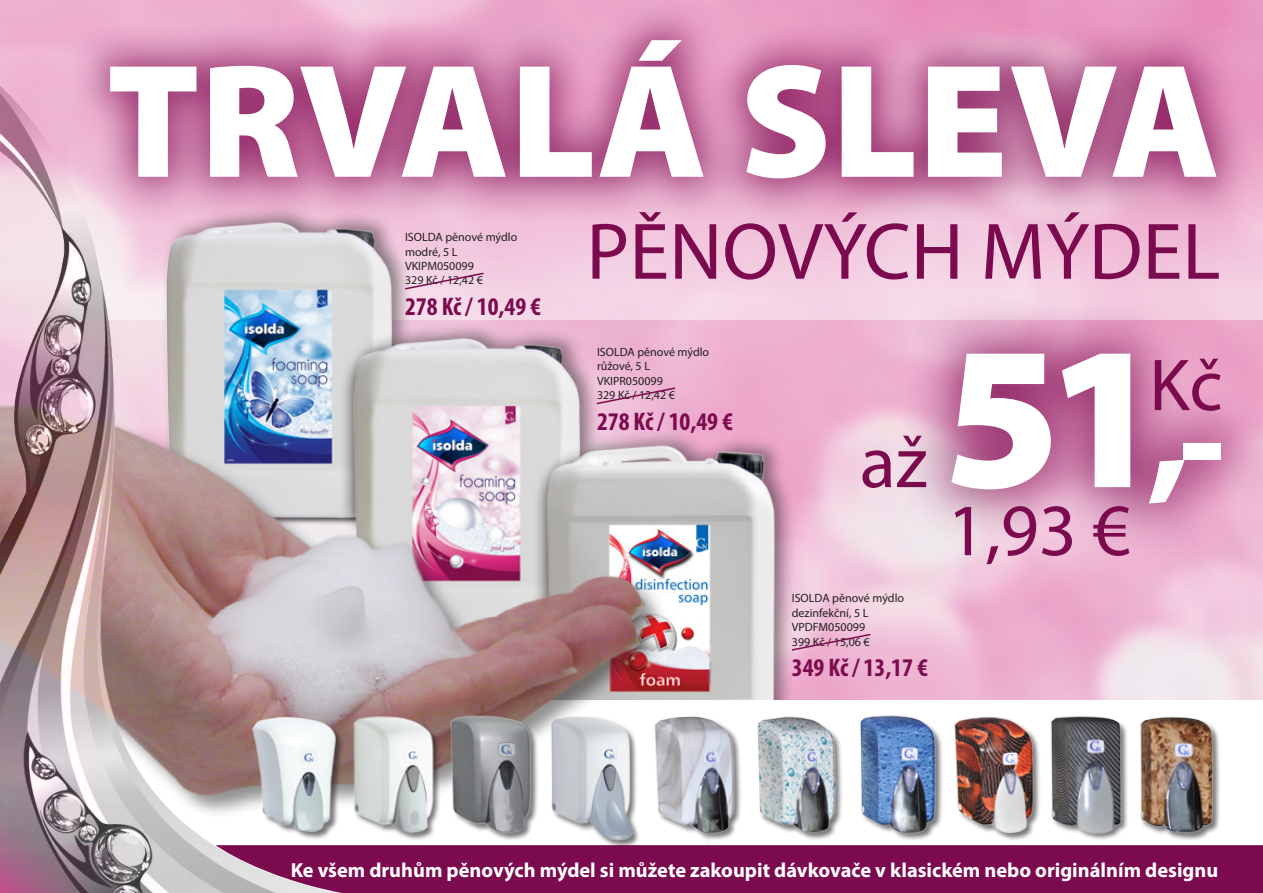
<style>
.page{position:relative;width:1263px;height:893px;background:#fff}
.page>*{position:absolute;margin:0;border:0;box-sizing:border-box;transform-origin:0 0}
.t1{font:900 205.35px "Myriad Pro";color:#fff}
.t2{font:900 163.35px "Myriad Pro";color:#fff}
.t3{font:80.85px "Myriad Pro";color:#7c0a4f}
.t4{font:74.25px "Myriad Pro";color:#7c0a4f}
.t5{font:700 condensed 25.5px "Myriad Pro";color:#7c0a4f}
.t6{font:700 20.4px "Myriad Pro";color:#fff}
.t7{font:12px "Myriad Pro";color:#231f20}
.s1{font-size:138.75px}
</style>
<div class="page">
<svg style="left:438px;top:0;width:825px;height:320px;background:#f3cbe0"></svg>
<div style="left:896px;top:295px;width:367px;height:265px;background:#7c0a4f;opacity:.75"></div>
<img style="left:669px;top:425px;width:138px;height:275px">
<div style="left:438px;top:845px;width:825px;height:48px;background:#7c0a4f"></div>
<img style="left:438px;top:320px;width:227px;height:470px">
<div style="left:64px;top:0;width:1197px;height:224px;background:#7c0a4f;opacity:.75"></div>
<div style="left:353px;top:717px;width:88px;height:124px;background:#231f20;opacity:.6"></div>
<img style="left:546px;top:702px;width:93px;height:157px">
<div style="left:451px;top:716px;width:88px;height:124px;background:#231f20;opacity:.6"></div>
<img style="left:449px;top:694px;width:85px;height:158px">
<div style="left:1051px;top:717px;width:78px;height:123px;background:#231f20;opacity:.6"></div>
<img style="left:1051px;top:716px;width:75px;height:123px">
<div style="left:1140px;top:717px;width:81px;height:124px;background:#231f20;opacity:.6"></div>
<img style="left:1140px;top:716px;width:80px;height:121px">
<div style="left:955px;top:717px;width:86px;height:124px;background:#231f20;opacity:.6"></div>
<img style="left:954px;top:717px;width:82px;height:118px">
<img style="left:635px;top:704px;width:106px;height:136px">
<img style="left:860px;top:715px;width:82px;height:124px">
<div style="left:757px;top:717px;width:87px;height:123px;background:#231f20;opacity:.6"></div>
<img style="left:757px;top:716px;width:87px;height:121px">
<svg style="left:438px;top:272px;width:47px;height:19px"></svg>
<svg style="left:595px;top:386px;width:82px;height:19px;background:#e6afcd"></svg>
<svg style="left:790px;top:633px;width:82px;height:19px;background:#e6adcc"></svg>
<img style="left:0;top:0;width:438px;height:893px">
<p class="t2" style="left:107px;top:29px;width:1115px">TRVALÁ SLEVA</p>
<p class="t3" style="left:586px;top:202px;width:636px">PĚNOVÝCH MÝDEL</p>
<p class="t7" style="left:405px;top:230px;width:114px">ISOLDA pěnové mýdlo</p>
<p class="t7" style="left:405px;top:244px;width:54px">modré, 5 L</p>
<p class="t7" style="left:405px;top:259px;width:70px">VKIPM050099</p>
<p class="t7" style="left:405px;top:273px;width:79px">329 Kč / 12,42 €</p>
<p class="t5" style="left:405px;top:291px;width:138px">278 Kč / 10,49 €</p>
<p class="t7" style="left:597px;top:344px;width:114px">ISOLDA pěnové mýdlo</p>
<p class="t7" style="left:597px;top:359px;width:55px">růžové, 5 L</p>
<p class="t7" style="left:597px;top:373px;width:67px">VKIPR050099</p>
<p class="t7" style="left:597px;top:388px;width:79px">329 Kč / 12,42 €</p>
<p class="t5" style="left:597px;top:405px;width:138px">278 Kč / 10,49 €</p>
<p class="t4" style="left:860px;top:416px;width:69px">až</p>
<p class="t7" style="left:792px;top:591px;width:114px">ISOLDA pěnové mýdlo</p>
<p class="t7" style="left:792px;top:605px;width:78px">dezinfekční, 5 L</p>
<p class="t7" style="left:792px;top:620px;width:75px">VPDFM050099</p>
<p class="t7" style="left:792px;top:634px;width:79px">399 Kč / 15,06 €</p>
<p class="t5" style="left:792px;top:652px;width:138px">349 Kč / 13,17 €</p>
<p class="t1" style="left:943px;top:301px;width:283px">51<span class="s1">,-</span></p>
<p class="t4" style="left:1149px;top:339px;width:75px">Kč</p>
<p class="t4" style="left:947px;top:484px;width:185px">1,93 €</p>
<p class="t6" style="left:291px;top:857px;width:929px">Ke všem druhům pěnových mýdel si můžete zakoupit dávkovače v klasickém nebo originálním designu</p>
</div>
